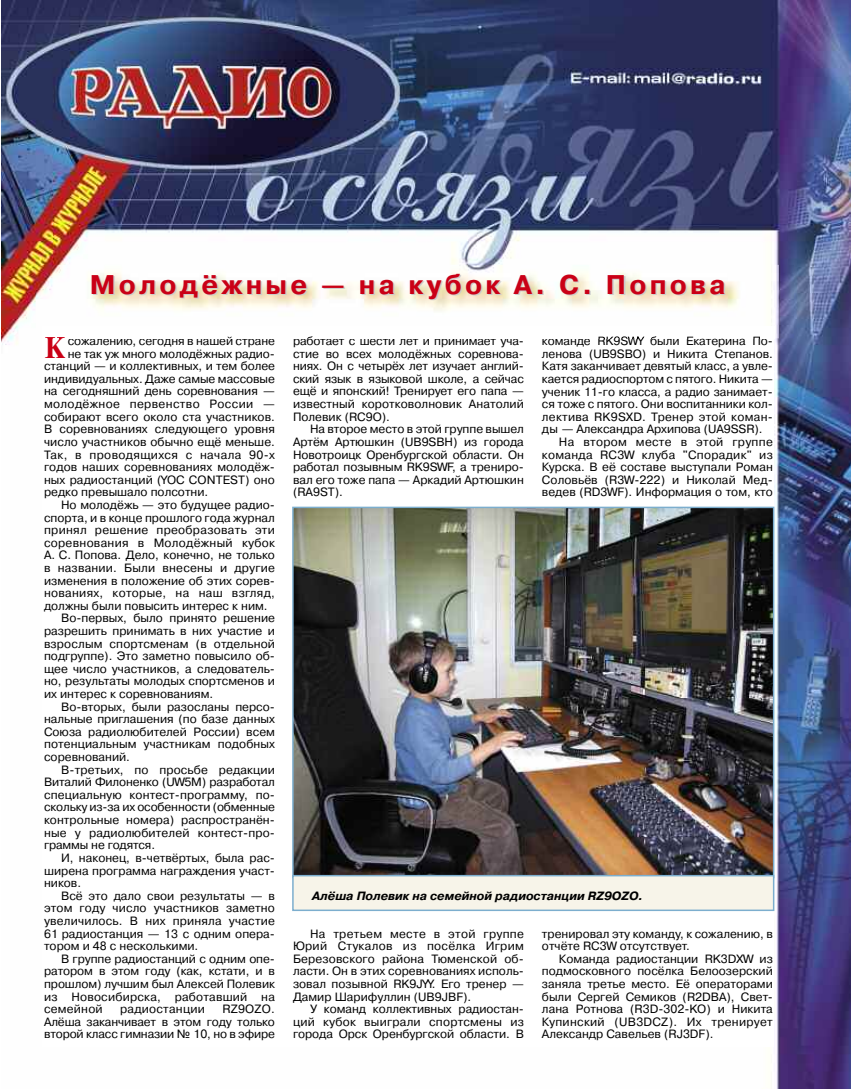
<style>
.page{position:relative;width:851px;height:1089px;background:#fff}
.page>*{position:absolute;margin:0;border:0;box-sizing:border-box;transform-origin:0 0}
.t1{font:700 29.4px "Newton C";color:#ca0016}
.t2{font:700 27px "Pragmatica C";letter-spacing:.12em;color:#ca0016}
.t3{font:12px/12.6px "Pragmatica C";color:#000;text-align:justify}
.t4{font:12px "Pragmatica C";letter-spacing:.025em;color:#000}
.t5{font:12px "Pragmatica C";letter-spacing:.03em;color:#000}
.t6{font:italic 700 12px "Pragmatica C";color:#000}
</style>
<div class="page">
<img style="left:1px;top:0;width:849px;height:1089px">
<div style="left:43px;top:326px;width:731px;height:720px;background:#fff"></div>
<img style="left:36px;top:265px;width:757px;height:73px">
<img style="left:43px;top:326px;width:731px;height:12px">
<svg style="left:45px;top:337px;width:20px;height:1px"></svg>
<svg style="left:306px;top:336px;width:8px;height:2px"></svg>
<img style="left:597px;top:336px;width:71px;height:2px">
<img style="left:295px;top:509px;width:476px;height:365px">
<div style="left:292px;top:506px;width:482px;height:372px;border:2px solid #7caece"></div>
<div style="left:293px;top:876px;width:479px;height:33px;background:#f7f4e9"></div>
<div style="left:292px;top:875px;width:482px;height:36px;border:2px solid #7caece"></div>
<h2 class="t2" style="left:90px;top:269px;width:637px">Молодёжные — на кубок А. С. Попова</h2>
<h1 class="t1" style="left:44px;top:330px;width:22px">К</h1>
<p class="t3" style="left:68px;top:334px;width:209px">сожалению, сегодня в нашей стране</p>
<p class="t3" style="left:68px;top:347px;width:209px">не так уж много молодёжных радио-</p>
<p class="t3" style="left:44px;top:360px;width:232px">станций — и коллективных, и тем более</p>
<p class="t3" style="left:44px;top:372px;width:232px">индивидуальных. Даже самые массовые</p>
<p class="t3" style="left:44px;top:385px;width:232px">на сегодняшний день соревнования —</p>
<p class="t5" style="left:44px;top:397px;width:232px">молодёжное первенство России —</p>
<p class="t3" style="left:44px;top:410px;width:232px">собирают всего около ста участников.</p>
<p class="t3" style="left:44px;top:423px;width:232px">В соревнованиях следующего уровня</p>
<p class="t3" style="left:44px;top:435px;width:232px">число участников обычно ещё меньше.</p>
<p class="t5" style="left:44px;top:447px;width:232px">Так, в проводящихся с начала 90-х</p>
<p class="t3" style="left:44px;top:460px;width:232px">годов наших соревнованиях молодёж-</p>
<p class="t3" style="left:44px;top:473px;width:232px">ных радиостанций (YOC CONTEST) оно</p>
<p class="t3" style="left:44px;top:486px;width:166px">редко превышало полсотни.</p>
<p class="t3" style="left:61px;top:498px;width:215px">Но молодёжь — это будущее радио-</p>
<p class="t3" style="left:44px;top:511px;width:232px">спорта, и в конце прошлого года журнал</p>
<p class="t4" style="left:44px;top:523px;width:232px">принял решение преобразовать эти</p>
<p class="t4" style="left:44px;top:535px;width:232px">соревнования в Молодёжный кубок</p>
<p class="t3" style="left:44px;top:549px;width:232px">А. С. Попова. Дело, конечно, не только</p>
<p class="t3" style="left:44px;top:561px;width:232px">в названии. Были внесены и другие</p>
<p class="t3" style="left:44px;top:574px;width:232px">изменения в положение об этих сорев-</p>
<p class="t4" style="left:44px;top:586px;width:232px">нованиях, которые, на наш взгляд,</p>
<p class="t3" style="left:44px;top:599px;width:225px">должны были повысить интерес к ним.</p>
<p class="t3" style="left:61px;top:612px;width:215px">Во-первых, было принято решение</p>
<p class="t3" style="left:44px;top:624px;width:232px">разрешить принимать в них участие и</p>
<p class="t3" style="left:44px;top:637px;width:232px">взрослым спортсменам (в отдельной</p>
<p class="t3" style="left:44px;top:649px;width:232px">подгруппе). Это заметно повысило об-</p>
<p class="t3" style="left:44px;top:662px;width:232px">щее число участников, а следователь-</p>
<p class="t3" style="left:44px;top:675px;width:232px">но, результаты молодых спортсменов и</p>
<p class="t3" style="left:44px;top:687px;width:171px">их интерес к соревнованиям.</p>
<p class="t3" style="left:61px;top:700px;width:215px">Во-вторых, были разосланы персо-</p>
<p class="t3" style="left:44px;top:712px;width:232px">нальные приглашения (по базе данных</p>
<p class="t3" style="left:44px;top:725px;width:232px">Союза радиолюбителей России) всем</p>
<p class="t3" style="left:44px;top:738px;width:232px">потенциальным участникам подобных</p>
<p class="t3" style="left:44px;top:750px;width:87px">соревнований.</p>
<p class="t3" style="left:61px;top:763px;width:215px">В-третьих, по просьбе редакции</p>
<p class="t3" style="left:44px;top:775px;width:232px">Виталий Филоненко (UW5M) разработал</p>
<p class="t3" style="left:44px;top:788px;width:232px">специальную контест-программу, по-</p>
<p class="t3" style="left:44px;top:801px;width:232px">скольку из-за их особенности (обменные</p>
<p class="t3" style="left:44px;top:813px;width:232px">контрольные номера) распространён-</p>
<p class="t3" style="left:44px;top:826px;width:232px">ные у радиолюбителей контест-про-</p>
<p class="t3" style="left:44px;top:838px;width:112px">граммы не годятся.</p>
<p class="t3" style="left:61px;top:851px;width:215px">И, наконец, в-четвёртых, была рас-</p>
<p class="t3" style="left:44px;top:864px;width:232px">ширена программа награждения участ-</p>
<p class="t3" style="left:44px;top:876px;width:39px">ников.</p>
<p class="t3" style="left:61px;top:889px;width:215px">Всё это дало свои результаты — в</p>
<p class="t3" style="left:44px;top:901px;width:232px">этом году число участников заметно</p>
<p class="t3" style="left:44px;top:914px;width:232px">увеличилось. В них приняла участие</p>
<p class="t3" style="left:44px;top:927px;width:232px">61 радиостанция — 13 с одним опера-</p>
<p class="t3" style="left:44px;top:939px;width:156px">тором и 48 с несколькими.</p>
<p class="t3" style="left:61px;top:952px;width:215px">В группе радиостанций с одним опе-</p>
<p class="t3" style="left:44px;top:964px;width:232px">ратором в этом году (как, кстати, и в</p>
<p class="t3" style="left:44px;top:977px;width:232px">прошлом) лучшим был Алексей Полевик</p>
<p class="t3" style="left:44px;top:990px;width:232px">из Новосибирска, работавший на</p>
<p class="t3" style="left:44px;top:1002px;width:60px">семейной</p>
<p class="t3" style="left:120px;top:1002px;width:86px">радиостанции</p>
<p class="t3" style="left:44px;top:1002px;width:232px;text-indent:178px">RZ9OZO.<br>Алёша заканчивает в этом году только второй класс гимназии № 10, но в эфире</p>
<p class="t3" style="left:293px;top:334px;width:232px">работает с шести лет и принимает уча&shy;стие во всех молодёжных соревнова&shy;ниях. Он с четырёх лет изучает англий&shy;ский язык в языковой школе, а сейчас ещё и японский! Тренирует его папа — известный коротковолновик Анатолий Полевик (RC9O).</p>
<p class="t3" style="left:293px;top:423px;width:232px;text-indent:17px">На второе место в этой группе вышел Артём Артюшкин (UB9SBH) из города Новотроицк Оренбургской области. Он работал позывным RK9SWF, а трениро&shy;вал его тоже папа — Аркадий Артюшкин (RA9ST).</p>
<p class="t3" style="left:542px;top:334px;width:232px">команде RK9SWY были Екатерина По-</p>
<p class="t3" style="left:542px;top:347px;width:232px">ленова (UB9SBO) и Никита Степанов.</p>
<p class="t3" style="left:542px;top:360px;width:232px">Катя заканчивает девятый класс, а увле-</p>
<p class="t3" style="left:542px;top:372px;width:232px">кается радиоспортом с пятого. Никита —</p>
<p class="t3" style="left:542px;top:385px;width:232px">ученик 11-го класса, а радио занимает-</p>
<p class="t3" style="left:542px;top:397px;width:232px">ся тоже с пятого. Они воспитанники кол-</p>
<p class="t4" style="left:542px;top:409px;width:232px">лектива RK9SXD. Тренер этой коман-</p>
<p class="t3" style="left:542px;top:423px;width:222px">ды — Александра Архипова (UA9SSR).</p>
<p class="t4" style="left:559px;top:435px;width:215px">На втором месте в этой группе</p>
<p class="t4" style="left:542px;top:447px;width:232px">команда RC3W клуба "Спорадик" из</p>
<p class="t3" style="left:542px;top:460px;width:232px">Курска. В её составе выступали Роман</p>
<p class="t3" style="left:542px;top:473px;width:232px">Соловьёв (R3W-222) и Николай Мед-</p>
<p class="t3" style="left:542px;top:486px;width:232px">ведев (RD3WF). Информация о том, кто</p>
<p class="t6" style="left:312px;top:888px;width:332px">Алёша Полевик на семейной радиостанции RZ9OZO.</p>
<p class="t3" style="left:293px;top:927px;width:232px;text-indent:17px">На третьем месте в этой группе Юрий Стукалов из посёлка Игрим Березовского района Тюменской об&shy;ласти. Он в этих соревнованиях исполь&shy;зовал позывной RK9JYY. Его тренер — Дамир Шарифуллин (UB9JBF).</p>
<p class="t3" style="left:293px;top:1002px;width:232px;text-indent:17px">У команд коллективных радиостан&shy;ций кубок выиграли спортсмены из города Орск Оренбургской области. В</p>
<p class="t3" style="left:542px;top:927px;width:232px">тренировал эту команду, к сожалению, в отчёте RC3W отсутствует.</p>
<p class="t3" style="left:542px;top:952px;width:232px;text-indent:17px">Команда радиостанции RK3DXW из подмосковного посёлка Белоозерский заняла третье место. Её операторами были Сергей Семиков (R2DBA), Свет&shy;лана Ротнова (R3D-302-KO) и Никита Купинский (UB3DCZ). Их тренирует Александр Савельев (RJ3DF).</p>
</div>
